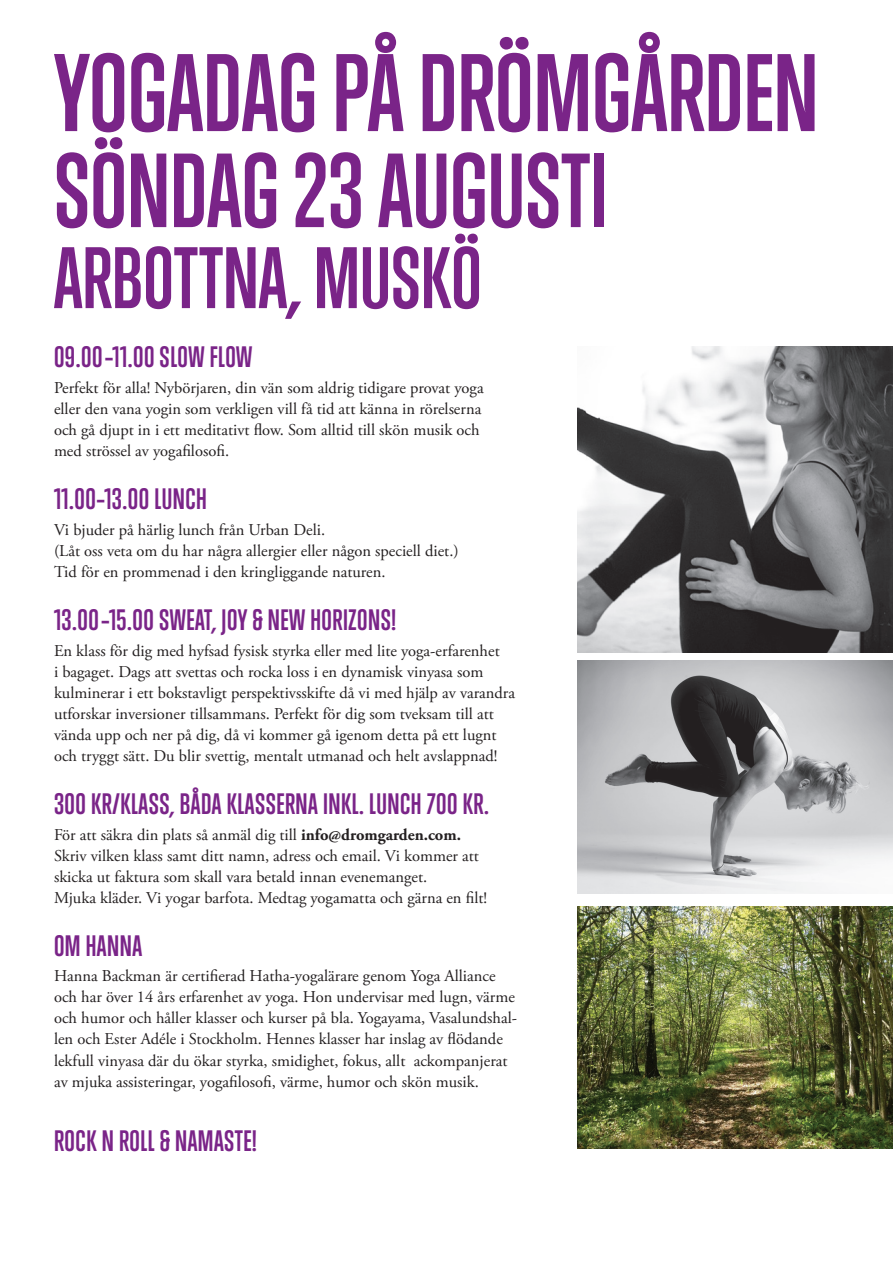
<style>
.page{position:relative;width:893px;height:1263px;background:#fff}
.page>*{position:absolute;margin:0;border:0;box-sizing:border-box;transform-origin:0 0}
.t1{font:700 100.5px "Trump Gothic East";color:#7a2488}
.t2{font:700 96px "Trump Gothic East";color:#7a2488}
.t3{font:700 79.5px "Trump Gothic East";color:#7a2488}
.t4{font:700 27px "Trump Gothic East";letter-spacing:.02em;color:#7a2488}
.t5{font:16.5px/21px "Adobe Garamond Pro";color:#231f20}
.s1{font-weight:700}
</style>
<div class="page">
<img style="left:578px;top:661px;width:315px;height:232px">
<img style="left:578px;top:906px;width:315px;height:243px">
<img style="left:578px;top:347px;width:315px;height:305px">
<h1 class="t1" style="left:54px;top:32px;width:766px">YOGADAG PÅ DRÖMGÅRDEN</h1>
<h2 class="t2" style="left:54px;top:132px;width:555px">SÖNDAG 23 AUGUSTI</h2>
<h3 class="t3" style="left:54px;top:230px;width:429px">ARBOTTNA, MUSKÖ</h3>
<h3 class="t4" style="left:54px;top:341px;width:200px">09.00–11.00 SLOW FLOW</h3>
<p class="t5" style="left:54px;top:378px;width:431px">Perfekt för alla! Nybörjaren, din vän som aldrig tidigare provat yoga eller den vana yogin som verkligen vill få tid att känna in rörelserna och gå djupt in i ett meditativt flow. Som alltid till skön musik och med strössel av yogafilosofi.</p>
<h3 class="t4" style="left:54px;top:482px;width:154px">11.00–13.00 LUNCH</h3>
<p class="t5" style="left:54px;top:519px;width:406px">Vi bjuder på härlig lunch från Urban Deli.<br>(Låt oss veta om du har några allergier eller någon speciell diet.)<br>Tid för en prommenad i den kringliggande naturen.</p>
<h3 class="t4" style="left:54px;top:603px;width:343px">13.00–15.00 SWEAT, JOY &amp; NEW HORIZONS!</h3>
<p class="t5" style="left:54px;top:640px;width:463px">En klass för dig med hyfsad fysisk styrka eller med lite yoga-erfarenhet<br>i bagaget. Dags att svettas och rocka loss i en dynamisk vinyasa som kulminerar i ett bokstavligt perspektivsskifte då vi med hjälp av varandra utforskar inversioner tillsammans. Perfekt för dig som tveksam till att vända upp och ner på dig, då vi kommer gå igenom detta på ett lugnt och tryggt sätt. Du blir svettig, mentalt utmanad och helt avslappnad!</p>
<h3 class="t4" style="left:54px;top:787px;width:436px">300 KR/KLASS, BÅDA KLASSERNA INKL. LUNCH 700 KR.</h3>
<p class="t5" style="left:54px;top:824px;width:435px">För att säkra din plats så anmäl dig till <span class="s1">info@dromgarden.com.<br></span>Skriv vilken klass samt ditt namn, adress och email. Vi kommer att skicka ut faktura som skall vara betald innan evenemanget.<br>Mjuka kläder. Vi yogar barfota. Medtag yogamatta och gärna en filt!</p>
<h3 class="t4" style="left:54px;top:929px;width:90px">OM HANNA</h3>
<p class="t5" style="left:54px;top:966px;width:465px">Hanna Backman är certifierad Hatha-yogalärare genom Yoga Alliance och har över 14 års erfarenhet av yoga. Hon undervisar med lugn, värme och humor och håller klasser och kurser på bla. Yogayama, Vasalundshal&shy;len och Ester Adéle i Stockholm. Hennes klasser har inslag av flödande lekfull vinyasa där du ökar styrka, smidighet, fokus, allt ackompanjerat av mjuka assisteringar, yogafilosofi, värme, humor och skön musik.</p>
<h3 class="t4" style="left:54px;top:1124px;width:204px">ROCK N ROLL &amp; NAMASTE!</h3>
</div>
